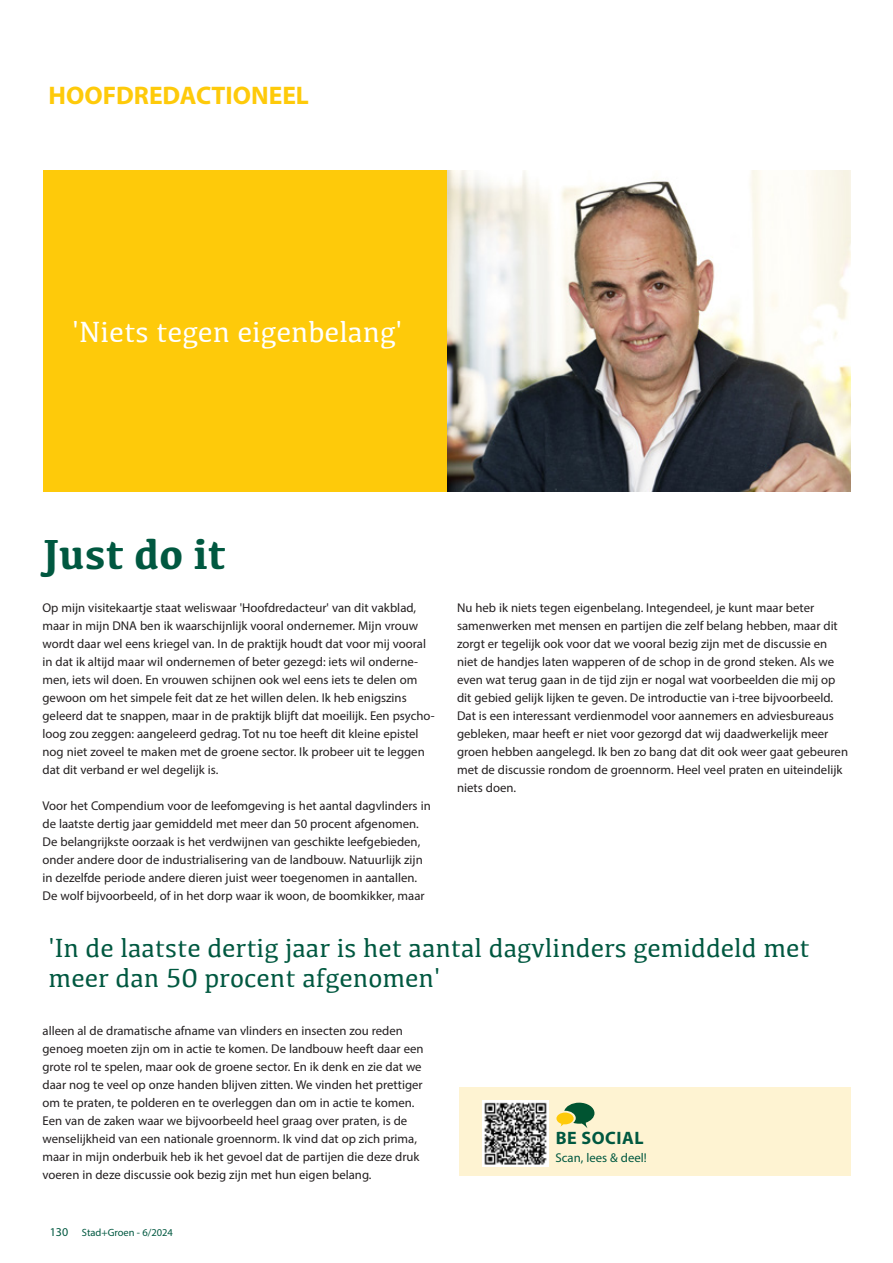
<style>
.page{position:relative;width:893px;height:1263px;background:#fff}
.page>*{position:absolute;margin:0;border:0;box-sizing:border-box;transform-origin:0 0}
.t1{font:700 43.5px "Kefa";color:#005840}
.t2{font:30px "Kefa";color:#fff}
.t3{font:27px/30px "Kefa";color:#005840}
.t4{font:700 25.5px "Myriad Pro";color:#feca0a}
.t5{font:700 18px "Myriad Pro";letter-spacing:.03em;color:#005840}
.t6{font:12.75px/18px "Myriad Pro";color:#231f20}
.t7{font:12.75px "Myriad Pro";color:#005840}
.t8{font:10.5px "Myriad Pro";color:#005840}
.s1{font-size:12px}
</style>
<div class="page">
<img style="left:446px;top:170px;width:404px;height:321px">
<div style="left:43px;top:170px;width:403px;height:322px;background:#feca0a"></div>
<div style="left:459px;top:1087px;width:391px;height:89px;background:#fef3d2"></div>
<img style="left:483px;top:1100px;width:66px;height:66px">
<svg style="left:556px;top:1103px;width:38px;height:25px"></svg>
<h3 class="t4" style="left:49px;top:79px;width:262px">HOOFDREDACTIONEEL</h3>
<h2 class="t2" style="left:72px;top:312px;width:332px">'Niets tegen eigenbelang'</h2>
<h1 class="t1" style="left:43px;top:525px;width:185px">Just do it</h1>
<p class="t6" style="left:43px;top:599px;width:394px">Op mijn visitekaartje staat weliswaar 'Hoofdredacteur' van dit vakblad, maar in mijn DNA ben ik waarschijnlijk vooral ondernemer. Mijn vrouw wordt daar wel eens kriegel van. In de praktijk houdt dat voor mij vooral in dat ik altijd maar wil ondernemen of beter gezegd: iets wil onderne&shy;men, iets wil doen. En vrouwen schijnen ook wel eens iets te delen om gewoon om het simpele feit dat ze het willen delen. Ik heb enigszins geleerd dat te snappen, maar in de praktijk blijft dat moeilijk. Een psycho&shy;loog zou zeggen: aangeleerd gedrag. Tot nu toe heeft dit kleine epistel nog niet zoveel te maken met de groene sector. Ik probeer uit te leggen dat dit verband er wel degelijk is.</p>
<p class="t6" style="left:43px;top:797px;width:390px">Voor het Compendium voor de leefomgeving is het aantal dagvlinders in de laatste dertig jaar gemiddeld met meer dan 50 procent afgenomen.<br>De belangrijkste oorzaak is het verdwijnen van geschikte leefgebieden, onder andere door de industrialisering van de landbouw. Natuurlijk zijn in dezelfde periode andere dieren juist weer toegenomen in aantallen.<br>De wolf bijvoorbeeld, of in het dorp waar ik woon, de boomkikker, maar</p>
<p class="t6" style="left:457px;top:599px;width:392px">Nu heb ik niets tegen eigenbelang. Integendeel, je kunt maar beter samenwerken met mensen en partijen die zelf belang hebben, maar dit zorgt er tegelijk ook voor dat we vooral bezig zijn met de discussie en niet de handjes laten wapperen of de schop in de grond steken. Als we even wat terug gaan in de tijd zijn er nogal wat voorbeelden die mij op dit gebied gelijk lijken te geven. De introductie van i-tree bijvoorbeeld.<br>Dat is een interessant verdienmodel voor aannemers en adviesbureaus gebleken, maar heeft er niet voor gezorgd dat wij daadwerkelijk meer groen hebben aangelegd. Ik ben zo bang dat dit ook weer gaat gebeuren met de discussie rondom de groennorm. Heel veel praten en uiteindelijk niets doen.</p>
<h3 class="t3" style="left:49px;top:932px;width:763px">'In de laatste dertig jaar is het aantal dagvlinders gemiddeld met meer dan 50 procent afgenomen'</h3>
<p class="t6" style="left:43px;top:1022px;width:383px">alleen al de dramatische afname van vlinders en insecten zou reden genoeg moeten zijn om in actie te komen. De landbouw heeft daar een grote rol te spelen, maar ook de groene sector. En ik denk en zie dat we daar nog te veel op onze handen blijven zitten. We vinden het prettiger om te praten, te polderen en te overleggen dan om in actie te komen.<br>Een van de zaken waar we bijvoorbeeld heel graag over praten, is de wenselijkheid van een nationale groennorm. Ik vind dat op zich prima, maar in mijn onderbuik heb ik het gevoel dat de partijen die deze druk voeren in deze discussie ook bezig zijn met hun eigen belang.</p>
<p class="t8" style="left:50px;top:1226px;width:125px"><span class="s1">130</span> Stad+Groen - 6/2024</p>
<h3 class="t5" style="left:556px;top:1126px;width:89px">BE SOCIAL</h3>
<p class="t7" style="left:556px;top:1150px;width:93px">Scan, lees &amp; deel!</p>
</div>
